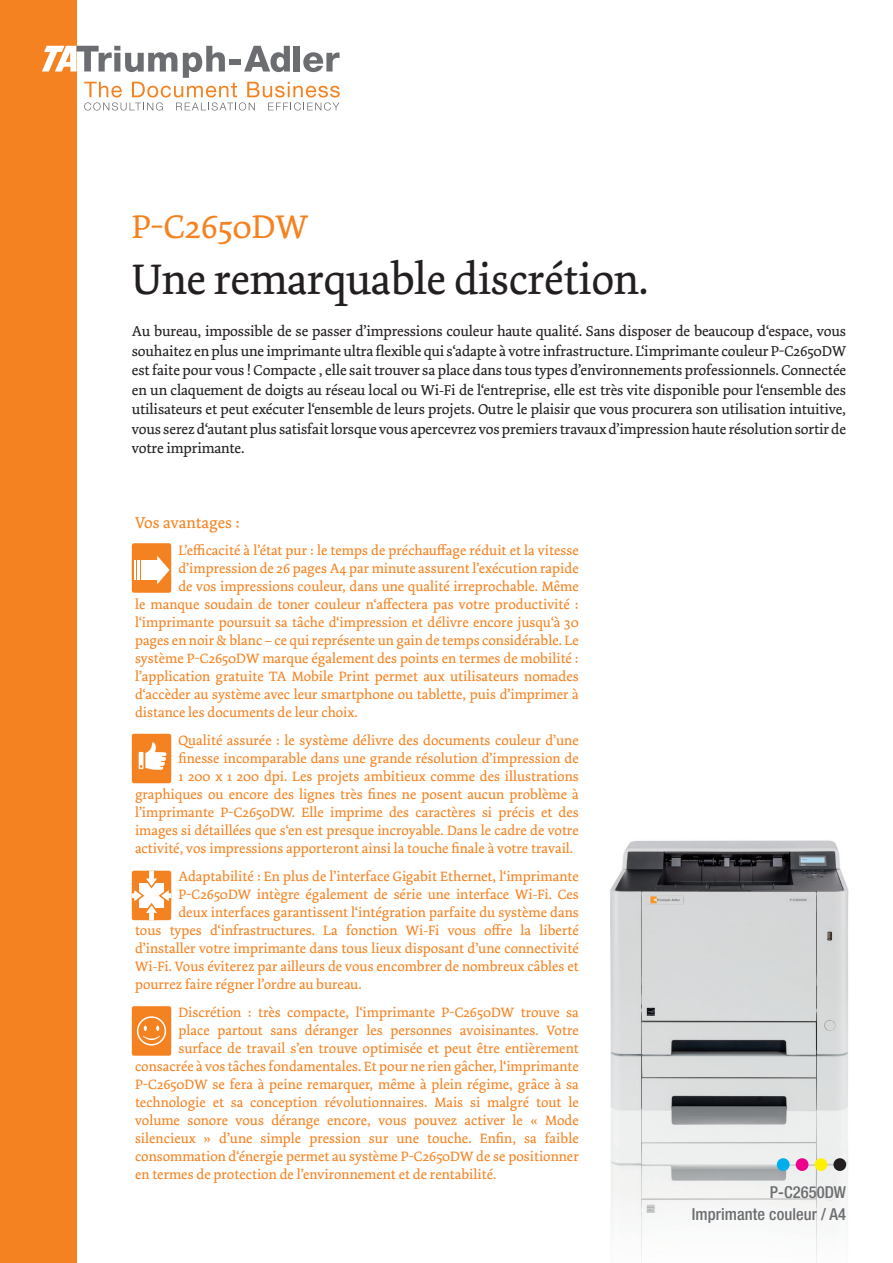
<style>
.page{position:relative;width:893px;height:1263px;background:#fff}
.page>*{position:absolute;margin:0;border:0;box-sizing:border-box;transform-origin:0 0}
.t1{font:45px "Dolly Pro";letter-spacing:-.01em;color:#231f20}
.t2{font:34.5px "Dolly Pro";color:#f58220}
.t3{font:500 condensed 16.5px/22.5px "Helvetica Neue LT Com";letter-spacing:.005em;color:#6c6d70;text-align:right}
.t4{font:16.5px "Dolly Pro";color:#f58220}
.t5{font:15px/19.5px "Dolly Pro";letter-spacing:-.01em;color:#231f20;text-align:justify}
.t6{font:14.25px "Dolly Pro";color:#f58220}
</style>
<div class="page">
<div style="left:0;top:0;width:77px;height:1263px;background:#f58220"></div>
<svg style="left:42px;top:46px;width:298px;height:65px"></svg>
<img style="left:610px;top:840px;width:239px;height:423px">
<svg style="left:132px;top:871px;width:39px;height:49px"></svg>
<div style="left:132px;top:543px;width:39px;height:50px;background:#f58220;border-radius:2px"></div>
<div style="left:148px;top:560px;width:11px;height:19px;background:#fff"></div>
<div style="left:141px;top:560px;width:5px;height:19px;background:#fff"></div>
<hr style="left:137px;top:560px;width:3px;height:19px;background:#fff">
<svg style="left:135px;top:560px;width:1px;height:19px"></svg>
<svg style="left:157px;top:556px;width:13px;height:28px"></svg>
<div style="left:132px;top:1006px;width:39px;height:50px;background:#f58220;border-radius:2px"></div>
<div style="left:137px;top:1016px;width:29px;height:29px;border:2px solid #fff;border-radius:50%"></div>
<svg style="left:143px;top:1025px;width:17px;height:15px"></svg>
<div style="left:132px;top:734px;width:39px;height:49px;background:#f58220;border-radius:2px"></div>
<svg style="left:139px;top:742px;width:27px;height:28px"></svg>
<div style="left:833px;top:1158px;width:13px;height:13px;background:#231f20;border-radius:50%"></div>
<div style="left:815px;top:1158px;width:12px;height:13px;background:#fff101;border-radius:50%"></div>
<div style="left:777px;top:1158px;width:13px;height:13px;background:#00aeef;border-radius:50%"></div>
<div style="left:796px;top:1158px;width:12px;height:13px;background:#ed028c;border-radius:50%"></div>
<h2 class="t2" style="left:132px;top:205px;width:178px">P-C2650DW</h2>
<h1 class="t1" style="left:132px;top:251px;width:519px">Une remarquable discrétion.</h1>
<p class="t5" style="left:132px;top:322px;width:716px">Au bureau, impossible de se passer d’impressions couleur haute qualité. Sans disposer de beaucoup d‘espace, vous souhaitez en plus une imprimante ultra flexible qui s‘adapte à votre infrastructure. L‘imprimante couleur P-C2650DW est faite pour vous ! Compacte , elle sait trouver sa place dans tous types d’environnements professionnels. Connectée en un claquement de doigts au réseau local ou Wi-Fi de l‘entreprise, elle est très vite disponible pour l‘ensemble des utilisateurs et peut exécuter l‘ensemble de leurs projets. Outre le plaisir que vous procurera son utilisation intuitive, vous serez d‘autant plus satisfait lorsque vous apercevrez vos premiers travaux d’impression haute résolution sortir de votre imprimante.</p>
<p class="t4" style="left:135px;top:512px;width:106px">Vos avantages :</p>
<p class="t6" style="left:178px;top:541px;width:402px">L’efficacité à l’état pur : le temps de préchauffage réduit et la vitesse</p>
<p class="t6" style="left:178px;top:559px;width:402px">d’impression de 26 pages A4 par minute assurent l’exécution rapide</p>
<p class="t6" style="left:178px;top:577px;width:402px">de vos impressions couleur, dans une qualité irreprochable. Même</p>
<p class="t6" style="left:135px;top:595px;width:445px">le manque soudain de toner couleur n‘affectera pas votre productivité :</p>
<p class="t6" style="left:135px;top:613px;width:445px">l‘imprimante poursuit sa tâche d‘impression et délivre encore jusqu‘à 30</p>
<p class="t6" style="left:135px;top:631px;width:445px">pages en noir &amp; blanc – ce qui représente un gain de temps considérable. Le</p>
<p class="t6" style="left:135px;top:649px;width:445px">système P-C2650DW marque également des points en termes de mobilité :</p>
<p class="t6" style="left:135px;top:667px;width:445px">l’application gratuite TA Mobile Print permet aux utilisateurs nomades</p>
<p class="t6" style="left:135px;top:685px;width:445px">d‘accèder au système avec leur smartphone ou tablette, puis d’imprimer à</p>
<p class="t6" style="left:135px;top:703px;width:224px">distance les documents de leur choix.</p>
<p class="t6" style="left:178px;top:731px;width:402px">Qualité assurée : le système délivre des documents couleur d’une</p>
<p class="t6" style="left:178px;top:749px;width:402px">finesse incomparable dans une grande résolution d’impression de</p>
<p class="t6" style="left:178px;top:767px;width:402px">1 200 x 1 200 dpi. Les projets ambitieux comme des illustrations</p>
<p class="t6" style="left:135px;top:785px;width:445px">graphiques ou encore des lignes très fines ne posent aucun problème à</p>
<p class="t6" style="left:135px;top:803px;width:445px">l’imprimante P-C2650DW. Elle imprime des caractères si précis et des</p>
<p class="t6" style="left:135px;top:821px;width:445px">images si détaillées que s‘en est presque incroyable. Dans le cadre de votre</p>
<p class="t6" style="left:135px;top:839px;width:440px">activité, vos impressions apporteront ainsi la touche finale à votre travail.</p>
<p class="t6" style="left:178px;top:867px;width:402px">Adaptabilité : En plus de l’interface Gigabit Ethernet, l‘imprimante</p>
<p class="t6" style="left:178px;top:885px;width:402px">P-C2650DW intègre également de série une interface Wi-Fi. Ces</p>
<p class="t6" style="left:178px;top:903px;width:402px">deux interfaces garantissent l‘intégration parfaite du système dans</p>
<p class="t6" style="left:135px;top:921px;width:445px">tous types d‘infrastructures. La fonction Wi-Fi vous offre la liberté</p>
<p class="t6" style="left:135px;top:939px;width:445px">d’installer votre imprimante dans tous lieux disposant d’une connectivité</p>
<p class="t6" style="left:135px;top:957px;width:445px">Wi-Fi. Vous éviterez par ailleurs de vous encombrer de nombreux câbles et</p>
<p class="t6" style="left:135px;top:975px;width:228px">pourrez faire régner l’ordre au bureau.</p>
<p class="t6" style="left:178px;top:1003px;width:402px">Discrétion : très compacte, l‘imprimante P-C2650DW trouve sa</p>
<p class="t6" style="left:178px;top:1021px;width:402px">place partout sans déranger les personnes avoisinantes. Votre</p>
<p class="t6" style="left:178px;top:1039px;width:402px">surface de travail s’en trouve optimisée et peut être entièrement</p>
<p class="t6" style="left:135px;top:1057px;width:445px">consacrée à vos tâches fondamentales. Et pour ne rien gâcher, l‘imprimante</p>
<p class="t6" style="left:135px;top:1075px;width:445px">P-C2650DW se fera à peine remarquer, même à plein régime, grâce à sa</p>
<p class="t6" style="left:135px;top:1093px;width:445px">technologie et sa conception révolutionnaires. Mais si malgré tout le</p>
<p class="t6" style="left:135px;top:1111px;width:445px">volume sonore vous dérange encore, vous pouvez activer le « Mode</p>
<p class="t6" style="left:135px;top:1129px;width:445px">silencieux » d’une simple pression sur une touche. Enfin, sa faible</p>
<p class="t6" style="left:135px;top:1147px;width:445px">consommation d‘énergie permet au système P-C2650DW de se positionner</p>
<p class="t6" style="left:135px;top:1165px;width:363px">en termes de protection de l’environnement et de rentabilité.</p>
<p class="t3" style="left:692px;top:1181px;width:156px">P-C2650DW<br>Imprimante couleur / A4</p>
</div>
